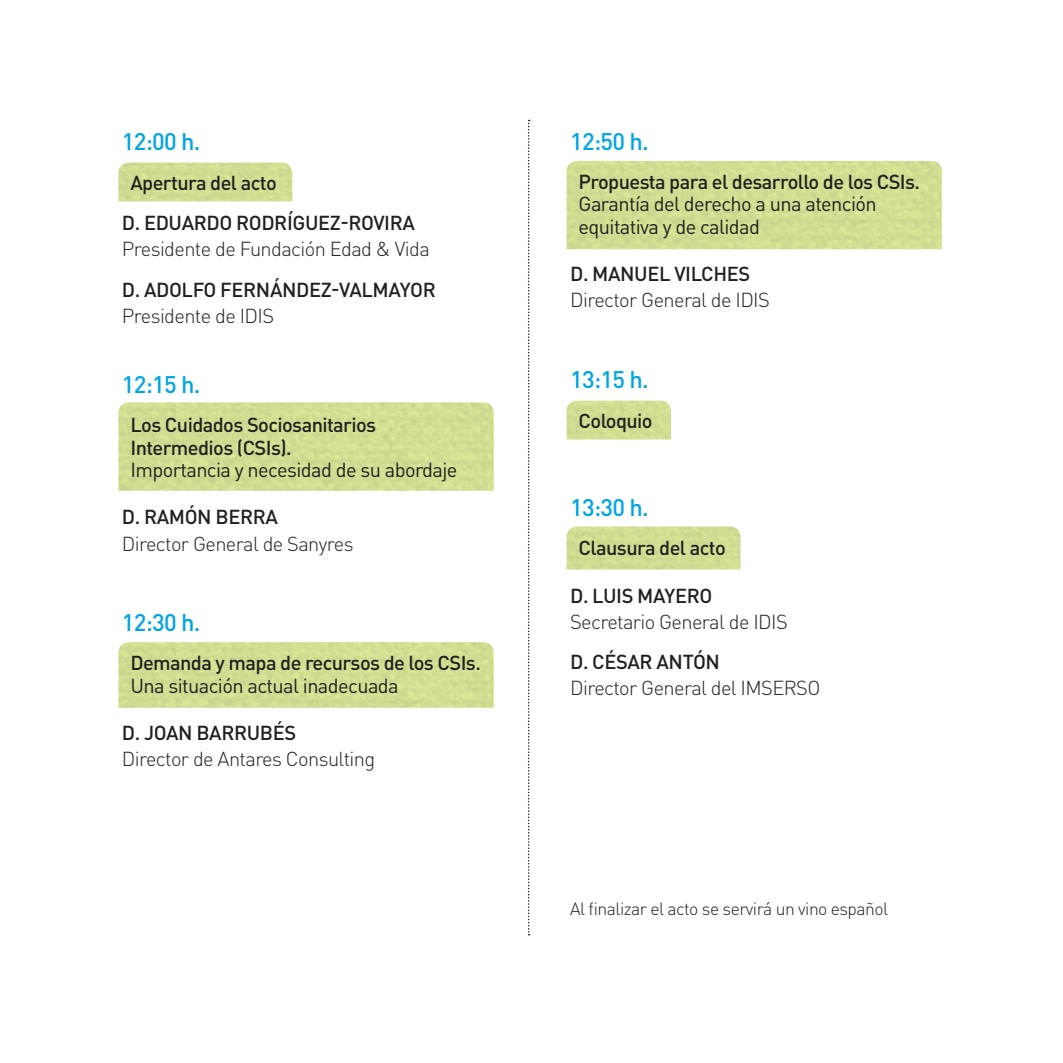
<style>
.page{position:relative;width:1063px;height:1063px;background:#fff}
.page>*{position:absolute;margin:0;border:0;box-sizing:border-box;transform-origin:0 0}
.t1{font:500 23.75px "DINOT";letter-spacing:-.03em;color:#00a5e3}
.t2{font:300 20px/26.2px "DINOT";letter-spacing:-.03em;color:#231f20}
.t3{font:500 20px/22.5px "DINOT";letter-spacing:-.03em;color:#231f20}
.t4{font:20px/22.5px "DINOT";letter-spacing:-.03em;color:#231f20}
.t5{font:300 17.5px "DINOT";letter-spacing:-.03em;color:#231f20}
.s1{font-weight:500}
.s2{font-weight:300}
.s3{font-weight:400}
</style>
<div class="page">
<img style="left:118px;top:163px;width:174px;height:38px">
<svg style="left:528px;top:120px;width:2px;height:815px"></svg>
<img style="left:567px;top:527px;width:174px;height:43px">
<p class="t1" style="left:122px;top:125px;width:80px">12:00 h.</p>
<p class="t3" style="left:130px;top:171px;width:148px">Apertura del acto</p>
<p class="t2" style="left:122px;top:209px;width:309px"><span class="s1">D. EDUARDO RODRÍGUEZ-ROVIRA<br></span>Presidente de Fundación Edad &amp; Vida</p>
<p class="t3" style="left:122px;top:276px;width:315px;line-height:26.2px">D. ADOLFO FERNÁNDEZ-VALMAYOR<br><span class="s2">Presidente de IDIS</span></p>
<p class="t1" style="left:122px;top:368px;width:80px">12:15 h.</p>
<p class="t3" style="left:130px;top:413px;width:329px">Los Cuidados Sociosanitarios<br>Intermedios (CSIs).<br><span class="s3">Importancia y necesidad de su abordaje</span></p>
<p class="t2" style="left:122px;top:503px;width:233px"><span class="s1">D. RAMÓN BERRA<br></span>Director General de Sanyres</p>
<p class="t1" style="left:122px;top:606px;width:80px">12:30 h.</p>
<p class="t3" style="left:130px;top:651px;width:352px">Demanda y mapa de recursos de los CSIs.<br><span class="s3">Una situación actual inadecuada</span></p>
<p class="t2" style="left:122px;top:719px;width:255px"><span class="s1">D. JOAN BARRUBÉS<br></span>Director de Antares Consulting</p>
<p class="t1" style="left:570px;top:125px;width:80px">12:50 h.</p>
<p class="t4" style="left:579px;top:169px;width:343px"><span class="s1">Propuesta para el desarrollo de los CSIs.<br></span>Garantía del derecho a una atención equitativa y de calidad</p>
<p class="t2" style="left:570px;top:260px;width:201px"><span class="s1">D. MANUEL VILCHES<br></span>Director General de IDIS</p>
<p class="t1" style="left:570px;top:363px;width:80px">13:15 h.</p>
<p class="t3" style="left:579px;top:409px;width:76px">Coloquio</p>
<p class="t1" style="left:570px;top:491px;width:80px">13:30 h.</p>
<p class="t3" style="left:579px;top:536px;width:149px">Clausura del acto</p>
<p class="t2" style="left:570px;top:581px;width:219px"><span class="s1">D. LUIS MAYERO<br></span>Secretario General de IDIS</p>
<p class="t2" style="left:570px;top:648px;width:252px"><span class="s1">D. CÉSAR ANTÓN<br></span>Director General del IMSERSO</p>
<p class="t5" style="left:570px;top:897px;width:320px">Al finalizar el acto se servirá un vino español</p>
</div>
